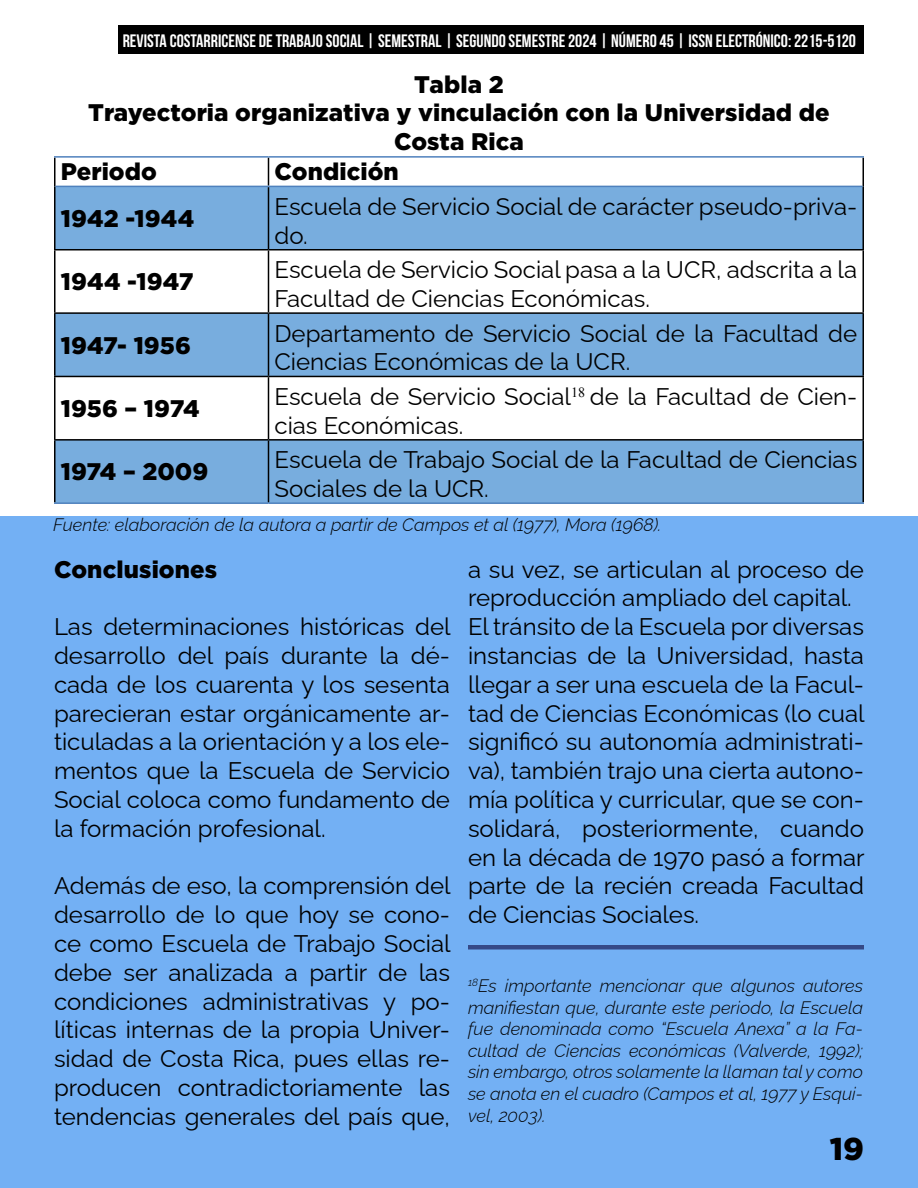
<style>
.page{position:relative;width:918px;height:1188px;background:#fff}
.page>*{position:absolute;margin:0;border:0;box-sizing:border-box;transform-origin:0 0}
.t1{font:900 31.5px "Gotham";color:#000}
.t2{font:24px/28.8px "Raleway";color:#000}
.t3{font:900 24px "Gotham";letter-spacing:.005em;color:#000}
.t4{font:italic 300 18px/21.6px "Raleway";color:#000;text-align:justify}
.t5{font:18px "Bebas Neue";color:#fff}
</style>
<div class="page">
<div style="left:0;top:516px;width:918px;height:672px;background:#73b0f4"></div>
<div style="left:118px;top:26px;width:746px;height:28px;background:#000"></div>
<svg style="left:56px;top:187px;width:806px;height:315px;fill:#78adde"></svg>
<hr style="left:54px;top:158px;width:2px;height:28px;background:#000">
<svg style="left:268px;top:158px;width:1px;height:28px"></svg>
<hr style="left:862px;top:158px;width:2px;height:28px;background:#000">
<hr style="left:54px;top:186px;width:2px;height:63px;background:#000">
<hr style="left:268px;top:187px;width:1px;height:62px;background:#000">
<hr style="left:862px;top:186px;width:2px;height:63px;background:#000">
<hr style="left:54px;top:249px;width:214px;height:1px;background:#000">
<hr style="left:54px;top:250px;width:2px;height:62px;background:#000">
<hr style="left:268px;top:249px;width:596px;height:1px;background:#000">
<hr style="left:268px;top:250px;width:1px;height:62px;background:#000">
<hr style="left:862px;top:250px;width:2px;height:62px;background:#000">
<hr style="left:54px;top:312px;width:214px;height:2px;background:#000">
<hr style="left:54px;top:314px;width:2px;height:62px;background:#000">
<hr style="left:268px;top:312px;width:596px;height:2px;background:#000">
<hr style="left:268px;top:314px;width:1px;height:62px;background:#000">
<hr style="left:862px;top:314px;width:2px;height:62px;background:#000">
<hr style="left:54px;top:376px;width:214px;height:1px;background:#000">
<hr style="left:54px;top:377px;width:2px;height:62px;background:#000">
<hr style="left:268px;top:376px;width:596px;height:1px;background:#000">
<hr style="left:268px;top:377px;width:1px;height:62px;background:#000">
<hr style="left:862px;top:377px;width:2px;height:62px;background:#000">
<hr style="left:54px;top:439px;width:214px;height:2px;background:#000">
<hr style="left:54px;top:441px;width:2px;height:61px;background:#000">
<hr style="left:268px;top:439px;width:596px;height:2px;background:#000">
<hr style="left:268px;top:441px;width:1px;height:61px;background:#000">
<hr style="left:862px;top:441px;width:2px;height:61px;background:#000">
<hr style="left:54px;top:156px;width:214px;height:2px;background:#4f81bd">
<hr style="left:268px;top:156px;width:596px;height:2px;background:#4f81bd">
<hr style="left:56px;top:186px;width:212px;height:1px;background:#4f81bd">
<hr style="left:268px;top:186px;width:594px;height:1px;background:#4f81bd">
<hr style="left:54px;top:502px;width:214px;height:2px;background:#4f81bd">
<hr style="left:268px;top:502px;width:596px;height:2px;background:#4f81bd">
<div style="left:468px;top:945px;width:396px;height:5px;background:#354987"></div>
<p class="t5" style="left:123px;top:30px;width:735px">REVISTA COSTARRICENSE DE TRABAJO SOCIAL | SEMESTRAL | SEGUNDO SEMESTRE 2024 | NÚMERO 45 | ISSN ELECTRÓNICO: 2215-5120</p>
<p class="t3" style="left:414px;top:70px;width:91px">Tabla 2</p>
<p class="t3" style="left:88px;top:99px;width:743px">Trayectoria organizativa y vinculación con la Universidad de</p>
<p class="t3" style="left:394px;top:128px;width:131px">Costa Rica</p>
<p class="t3" style="left:61px;top:158px;width:98px">Periodo</p>
<p class="t3" style="left:274px;top:158px;width:126px">Condición</p>
<p class="t3" style="left:61px;top:204px;width:135px">1942 -1944</p>
<p class="t2" style="left:274px;top:190px;width:584px">Escuela de Servicio Social de carácter pseudo-priva&shy;do.</p>
<p class="t3" style="left:61px;top:268px;width:134px">1944 -1947</p>
<p class="t3" style="left:61px;top:331px;width:132px">1947- 1956</p>
<p class="t3" style="left:61px;top:395px;width:140px">1956 – 1974</p>
<p class="t2" style="left:274px;top:253px;width:584px">Escuela de Servicio Social pasa a la UCR, adscrita a la<br>Facultad de Ciencias Económicas.</p>
<p class="t2" style="left:274px;top:316px;width:584px">Departamento de Servicio Social de la Facultad de<br>Ciencias Económicas de la UCR.</p>
<p class="t2" style="left:274px;top:380px;width:584px">Escuela de Servicio Social<sup>18</sup> de la Facultad de Cien&shy;cias Económicas.</p>
<p class="t2" style="left:275px;top:443px;width:584px">Escuela de Trabajo Social de la Facultad de Ciencias<br>Sociales de la UCR.</p>
<p class="t4" style="left:53px;top:512px;width:610px">Fuente: elaboración de la autora a partir de Campos et al (1977), Mora (1968).</p>
<p class="t3" style="left:61px;top:458px;width:149px">1974 – 2009</p>
<p class="t3" style="left:54px;top:555px;width:165px">Conclusiones</p>
<p class="t2" style="left:54px;top:610px;width:398px;text-align:justify">Las determinaciones históricas del desarrollo del país durante la dé&shy;cada de los cuarenta y los sesenta parecieran estar orgánicamente ar&shy;ticuladas a la orientación y a los ele&shy;mentos que la Escuela de Servicio Social coloca como fundamento de la formación profesional.</p>
<p class="t2" style="left:54px;top:869px;width:398px;text-align:justify">Además de eso, la comprensión del desarrollo de lo que hoy se cono&shy;ce como Escuela de Trabajo Social debe ser analizada a partir de las condiciones administrativas y po&shy;líticas internas de la propia Univer&shy;sidad de Costa Rica, pues ellas re&shy;producen contradictoriamente las tendencias generales del país que,</p>
<p class="t2" style="left:468px;top:552px;width:398px">a su vez, se articulan al proceso de reproducción ampliado del capital.<br>El tránsito de la Escuela por diversas instancias de la Universidad, hasta llegar a ser una escuela de la Facul&shy;tad de Ciencias Económicas (lo cual significó su autonomía administrati&shy;va), también trajo una cierta autono&shy;mía política y curricular, que se con&shy;solidará, posteriormente, cuando en la década de 1970 pasó a formar parte de la recién creada Facultad de Ciencias Sociales.</p>
<p class="t4" style="left:468px;top:973px;width:397px"><sup>18</sup>Es importante mencionar que algunos autores manifiestan que, durante este periodo, la Escuela fue denominada como “Escuela Anexa” a la Fa&shy;cultad de Ciencias económicas (Valverde, 1992); sin embargo, otros solamente la llaman tal y como se anota en el cuadro (Campos et al, 1977 y Esqui&shy;vel, 2003).</p>
<h1 class="t1" style="left:830px;top:1131px;width:36px">19</h1>
</div>
